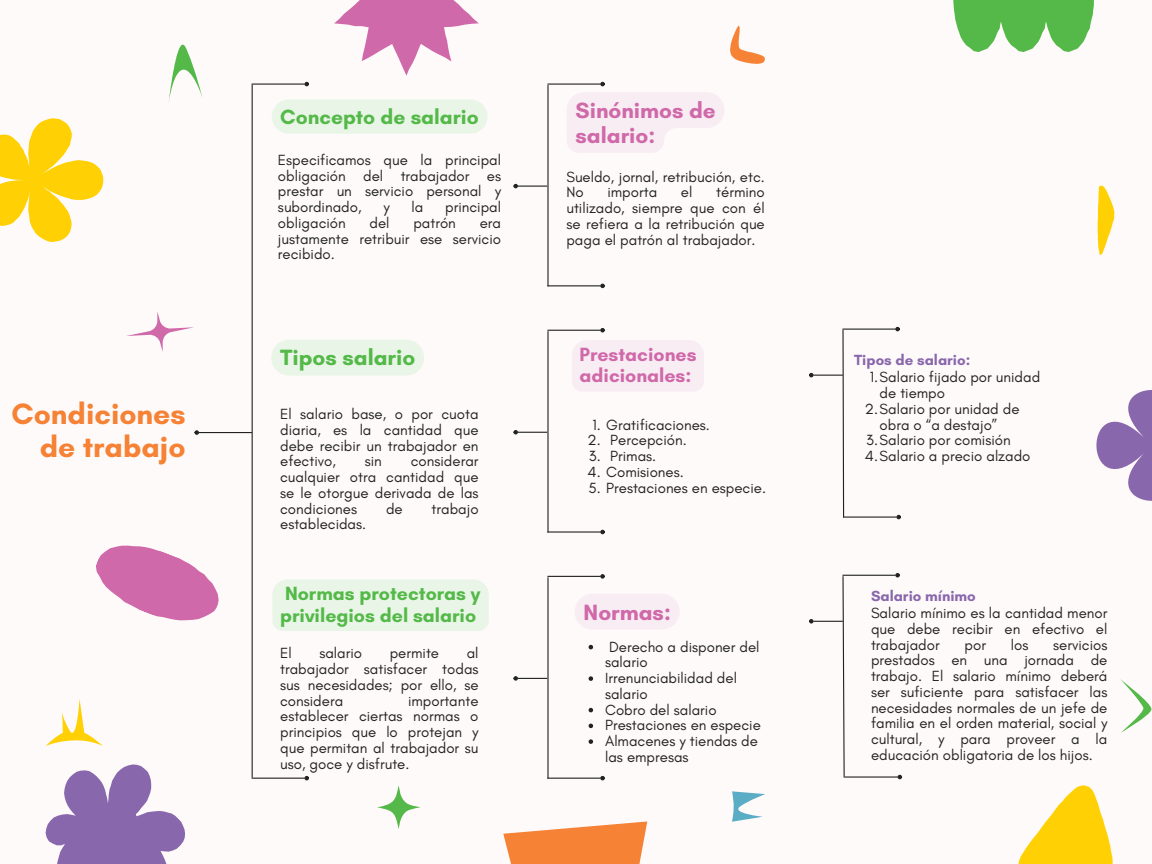
<style>
.page{position:relative;width:1152px;height:864px;background:#fffafa}
.page>*{position:absolute;margin:0;border:0;box-sizing:border-box;transform-origin:0 0}
.t1{font:700 30px/32.7px "Glacial Indifference";color:#f58235;text-align:right}
.t2{font:700 22.5px/24.8px "Glacial Indifference";color:#d069a9}
.t3{font:700 22.5px "Glacial Indifference";color:#54b948}
.t4{font:700 21px "Glacial Indifference";color:#54b948}
.t5{font:700 19.5px/21.3px "Glacial Indifference";color:#54b948}
.t6{font:700 19.5px/21.3px "Glacial Indifference";color:#d069a9}
.t7{font:15px/15.8px "Glacial Indifference";color:#222;text-align:justify}
.t8{font:700 15px "Glacial Indifference";color:#8967ac}
</style>
<div class="page">
<hr style="left:252px;top:85px;width:1px;height:693px;background:#222">
<hr style="left:252px;top:84px;width:53px;height:1px;background:#222">
<svg style="left:304px;top:82px;width:5px;height:4px"></svg>
<hr style="left:252px;top:778px;width:53px;height:1px;background:#222">
<svg style="left:304px;top:776px;width:5px;height:4px"></svg>
<hr style="left:199px;top:432px;width:53px;height:1px;background:#222">
<svg style="left:194px;top:430px;width:5px;height:5px"></svg>
<hr style="left:547px;top:85px;width:2px;height:201px;background:#222">
<hr style="left:547px;top:84px;width:54px;height:1px;background:#222">
<svg style="left:600px;top:82px;width:5px;height:4px"></svg>
<hr style="left:547px;top:285px;width:54px;height:1px;background:#222">
<svg style="left:600px;top:284px;width:5px;height:4px"></svg>
<svg style="left:513px;top:184px;width:34px;height:4px"></svg>
<hr style="left:547px;top:577px;width:2px;height:202px;background:#222">
<hr style="left:547px;top:576px;width:54px;height:1px;background:#222">
<svg style="left:600px;top:574px;width:5px;height:5px"></svg>
<hr style="left:547px;top:778px;width:54px;height:1px;background:#222">
<svg style="left:600px;top:776px;width:5px;height:4px"></svg>
<svg style="left:513px;top:676px;width:34px;height:5px"></svg>
<hr style="left:547px;top:331px;width:2px;height:202px;background:#222">
<hr style="left:547px;top:330px;width:54px;height:1px;background:#222">
<svg style="left:600px;top:328px;width:5px;height:4px"></svg>
<hr style="left:547px;top:531px;width:54px;height:2px;background:#222">
<svg style="left:600px;top:530px;width:5px;height:4px"></svg>
<svg style="left:513px;top:430px;width:34px;height:4px"></svg>
<svg style="left:842px;top:330px;width:3px;height:188px"></svg>
<hr style="left:842px;top:329px;width:54px;height:1px;background:#222">
<svg style="left:895px;top:327px;width:5px;height:4px"></svg>
<hr style="left:844px;top:517px;width:53px;height:1px;background:#222">
<svg style="left:896px;top:515px;width:5px;height:4px"></svg>
<hr style="left:813px;top:375px;width:30px;height:1px;background:#222">
<svg style="left:809px;top:373px;width:5px;height:4px"></svg>
<svg style="left:842px;top:576px;width:3px;height:202px"></svg>
<hr style="left:842px;top:575px;width:54px;height:1px;background:#222">
<svg style="left:895px;top:573px;width:5px;height:5px"></svg>
<hr style="left:845px;top:776px;width:53px;height:2px;background:#222">
<svg style="left:898px;top:775px;width:4px;height:4px"></svg>
<hr style="left:813px;top:621px;width:30px;height:1px;background:#222">
<svg style="left:809px;top:619px;width:5px;height:5px"></svg>
<svg style="left:0;top:118px;width:103px;height:124px"></svg>
<svg style="left:46px;top:764px;width:139px;height:100px"></svg>
<svg style="left:953px;top:0;width:141px;height:52px"></svg>
<svg style="left:1018px;top:785px;width:95px;height:79px"></svg>
<svg style="left:96px;top:545px;width:123px;height:76px"></svg>
<svg style="left:1096px;top:390px;width:56px;height:111px"></svg>
<svg style="left:126px;top:312px;width:68px;height:40px"></svg>
<svg style="left:334px;top:0;width:145px;height:76px"></svg>
<svg style="left:503px;top:821px;width:144px;height:43px"></svg>
<svg style="left:46px;top:699px;width:57px;height:47px"></svg>
<svg style="left:1120px;top:679px;width:32px;height:54px"></svg>
<svg style="left:1098px;top:186px;width:16px;height:69px"></svg>
<svg style="left:730px;top:26px;width:35px;height:38px"></svg>
<svg style="left:169px;top:45px;width:33px;height:55px"></svg>
<svg style="left:732px;top:791px;width:33px;height:31px"></svg>
<svg style="left:377px;top:785px;width:44px;height:44px"></svg>
<div style="left:272px;top:99px;width:216px;height:35px;background:#e9f6e7"></div>
<svg style="left:567px;top:92px;width:157px;height:61px"></svg>
<div style="left:572px;top:340px;width:132px;height:51px;background:#f9edf4"></div>
<svg style="left:589px;top:645px;width:4px;height:4px"></svg>
<svg style="left:589px;top:676px;width:4px;height:5px"></svg>
<svg style="left:589px;top:708px;width:4px;height:4px"></svg>
<svg style="left:589px;top:724px;width:4px;height:4px"></svg>
<svg style="left:589px;top:739px;width:4px;height:5px"></svg>
<div style="left:575px;top:594px;width:105px;height:36px;background:#f9edf4;border-radius:18px"></div>
<div style="left:271px;top:340px;width:153px;height:36px;background:#e9f6e7;border-radius:18px"></div>
<div style="left:272px;top:579px;width:217px;height:52px;background:#e9f6e7"></div>
<p class="t1" style="left:11px;top:398px;width:176px">Condiciones de trabajo</p>
<p class="t4" style="left:280px;top:104px;width:200px">Concepto de salario</p>
<p class="t7" style="left:278px;top:152px;width:225px">Especificamos que la principal obligación del trabajador es prestar un servicio personal y subordinado,</p>
<p class="t7" style="left:383px;top:199px;width:8px">y</p>
<p class="t7" style="left:412px;top:199px;width:13px">la</p>
<p class="t7" style="left:445px;top:199px;width:57px">principal</p>
<p class="t7" style="left:278px;top:215px;width:69px">obligación</p>
<p class="t7" style="left:370px;top:215px;width:22px">del</p>
<p class="t7" style="left:413px;top:215px;width:44px">patrón</p>
<p class="t7" style="left:278px;top:215px;width:225px;text-indent:202px">era justamente retribuir ese servicio recibido.</p>
<p class="t3" style="left:280px;top:344px;width:137px">Tipos salario</p>
<p class="t7" style="left:280px;top:406px;width:200px">El salario base, o por cuota diaria, es la cantidad que debe recibir un trabajador en efectivo,</p>
<p class="t7" style="left:280px;top:453px;width:200px;text-indent:131px">considerar cualquier otra cantidad que se le otorgue derivada de las condiciones</p>
<p class="t7" style="left:365px;top:453px;width:19px">sin</p>
<p class="t7" style="left:386px;top:500px;width:18px">de</p>
<p class="t7" style="left:432px;top:500px;width:49px">trabajo</p>
<p class="t7" style="left:280px;top:516px;width:88px">establecidas.</p>
<p class="t5" style="left:280px;top:583px;width:202px">Normas protectoras y privilegios del salario</p>
<p class="t7" style="left:280px;top:645px;width:13px">El</p>
<p class="t7" style="left:319px;top:645px;width:44px">salario</p>
<p class="t7" style="left:390px;top:645px;width:51px">permite</p>
<p class="t7" style="left:280px;top:645px;width:200px;text-indent:187px">al trabajador satisfacer todas sus necesidades; por ello, se considera</p>
<p class="t7" style="left:280px;top:693px;width:200px;text-indent:128px">importante establecer ciertas normas o principios que lo protejan y que permitan al trabajador su uso, goce y disfrute.</p>
<p class="t2" style="left:576px;top:98px;width:142px">Sinónimos de salario:</p>
<p class="t7" style="left:566px;top:168px;width:200px">Sueldo, jornal, retribución, etc.<br>No</p>
<p class="t7" style="left:607px;top:184px;width:51px">importa</p>
<p class="t7" style="left:681px;top:184px;width:13px">el</p>
<p class="t7" style="left:566px;top:184px;width:200px;text-indent:150px">término utilizado, siempre que con él se refiera a la retribución que paga el patrón al trabajador.</p>
<p class="t6" style="left:580px;top:343px;width:118px">Prestaciones adicionales:</p>
<p class="t7" style="left:592px;top:416px;width:119px">1. Gratificaciones.</p>
<p class="t7" style="left:610px;top:432px;width:78px">Percepción.</p>
<p class="t7" style="left:610px;top:448px;width:48px">Primas.</p>
<p class="t7" style="left:588px;top:464px;width:98px">4. Comisiones.</p>
<p class="t7" style="left:588px;top:479px;width:179px">5. Prestaciones en especie.</p>
<p class="t7" style="left:587px;top:432px;width:15px">2.<br>3.</p>
<p class="t2" style="left:584px;top:599px;width:89px">Normas:</p>
<p class="t7" style="left:605px;top:639px;width:156px">Derecho a disponer del salario</p>
<p class="t7" style="left:605px;top:670px;width:133px">Irrenunciabilidad del salario</p>
<p class="t7" style="left:605px;top:702px;width:113px">Cobro del salario</p>
<p class="t7" style="left:605px;top:717px;width:157px">Prestaciones en especie</p>
<p class="t7" style="left:605px;top:733px;width:154px">Almacenes y tiendas de las empresas</p>
<p class="t8" style="left:854px;top:351px;width:118px">Tipos de salario:</p>
<p class="t7" style="left:880px;top:369px;width:162px;text-indent:-10px">1.Salario fijado por unidad de tiempo</p>
<p class="t7" style="left:865px;top:401px;width:156px;text-align:center">2.Salario por unidad de obra o “a destajo”</p>
<p class="t7" style="left:866px;top:432px;width:146px">3.Salario por comisión</p>
<p class="t7" style="left:865px;top:448px;width:167px">4.Salario a precio alzado</p>
<p class="t8" style="left:871px;top:587px;width:106px">Salario mínimo</p>
<p class="t7" style="left:871px;top:605px;width:238px">Salario mínimo es la cantidad menor que debe recibir en efectivo el trabajador</p>
<p class="t7" style="left:965px;top:636px;width:23px">por</p>
<p class="t7" style="left:1011px;top:636px;width:19px">los</p>
<p class="t7" style="left:871px;top:636px;width:238px;text-indent:182px">servicios prestados en una jornada de trabajo. El salario mínimo deberá ser suficiente para satisfacer las necesidades normales de un jefe de familia en el orden material, social y cultural, y para proveer a la educación obligatoria de los hijos.</p>
</div>
